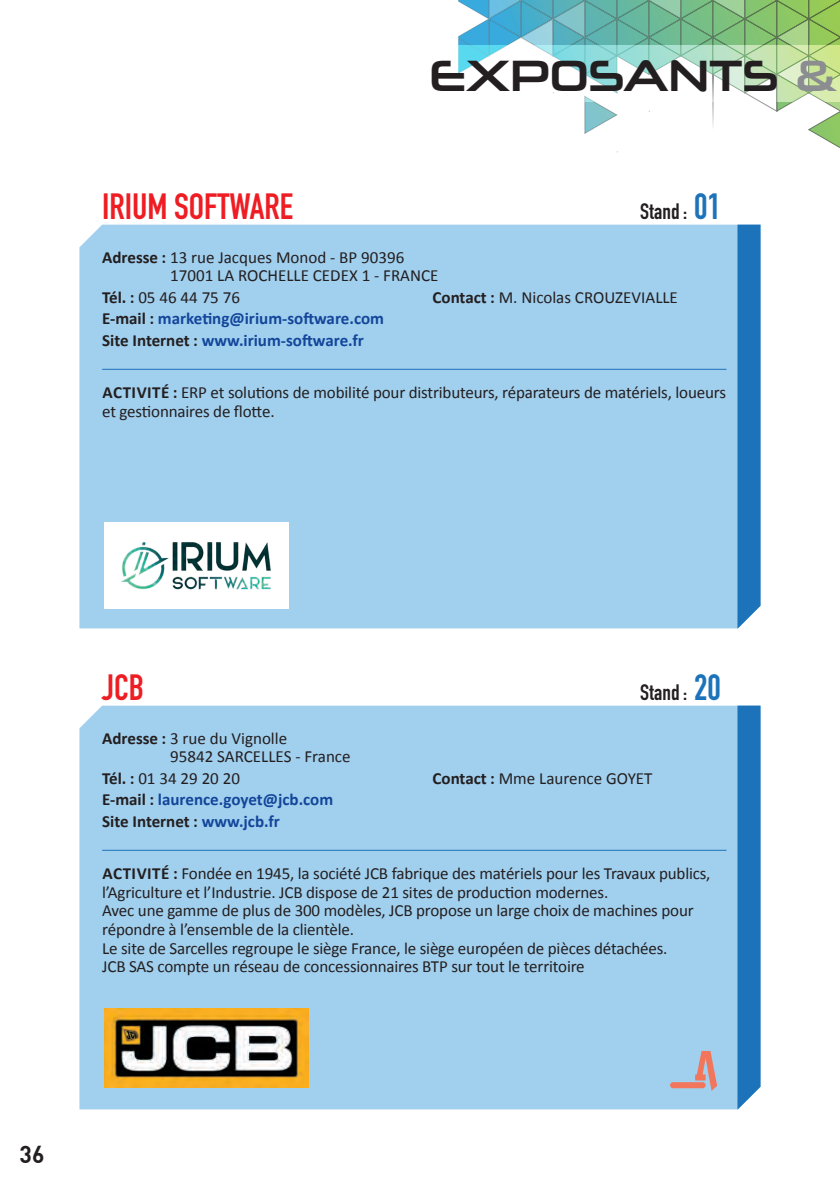
<style>
.page{position:relative;width:840px;height:1191px;background:#fff}
.page>*{position:absolute;margin:0;border:0;box-sizing:border-box;transform-origin:0 0}
.t1{font:44px "Neuropolitical Rg";color:#231f20}
.t2{font:700 36px "DIN Condensed";color:#ee1d23}
.t3{font:700 24px "DI Nbek";color:#231f20;scale:.95 1}
.t4{font:700 22px "DIN Condensed";letter-spacing:.01em;color:#231f20}
.t5{font:17px/18.6px "Calibri";letter-spacing:-.01em;color:#231f20}
.t6{font:700 17px/21.4px "Calibri";color:#13469a}
.s1{color:#8b8d90}
.s2{font-size:36px;color:#1d73ba}
.s3{font-weight:700}
.s4{color:#231f20}
</style>
<div class="page">
<svg style="left:458px;top:0;width:382px;height:152px"></svg>
<svg style="left:712px;top:102px;width:1px;height:28px"></svg>
<svg style="left:458px;top:45px;width:381px;height:57px"></svg>
<div style="left:79px;top:225px;width:658px;height:403px;background:#a1cfee"></div>
<div style="left:737px;top:225px;width:23px;height:403px;background:#1d73ba"></div>
<hr style="left:102px;top:369px;width:624px;height:1px;background:#1d73ba">
<img style="left:104px;top:522px;width:185px;height:86px">
<div style="left:79px;top:705px;width:658px;height:404px;background:#a1cfee"></div>
<svg style="left:737px;top:705px;width:23px;height:404px"></svg>
<hr style="left:102px;top:849px;width:624px;height:1px;background:#1d73ba">
<img style="left:104px;top:1008px;width:204px;height:79px">
<svg style="left:694px;top:1051px;width:22px;height:39px"></svg>
<div style="left:669px;top:1082px;width:36px;height:6px;background:#f2765b;border-radius:3px"></div>
<h1 class="t1" style="left:429px;top:48px;width:408px">EXPOSANTS <span class="s1">&amp;</span></h1>
<h2 class="t2" style="left:102px;top:183px;width:192px">IRIUM SOFTWARE</h2>
<p class="t4" style="left:640px;top:197px;width:82px">Stand: <span class="s2">01</span></p>
<p class="t5" style="left:170px;top:248px;width:269px;text-indent:-68px"><span class="s3">Adresse :</span> 13 rue Jacques Monod - BP 90396<br>17001 LA ROCHELLE CEDEX 1 - FRANCE</p>
<p class="t5" style="left:102px;top:288px;width:139px"><span class="s3">Tél. :</span> 05 46 44 75 76</p>
<p class="t5" style="left:432px;top:288px;width:247px"><span class="s3">Contact :</span> M. Nicolas CROUZEVIALLE</p>
<p class="t6" style="left:102px;top:308px;width:283px"><span class="s4">E-mail :</span> marketing@irium-software.com<br><span class="s4">Site Internet :</span> www.irium-software.fr</p>
<p class="t5" style="left:102px;top:383px;width:625px"><span class="s3">ACTIVITÉ :</span> ERP et solutions de mobilité pour distributeurs, réparateurs de matériels, loueurs et gestionnaires de flotte.</p>
<h2 class="t2" style="left:102px;top:663px;width:43px">JCB</h2>
<p class="t4" style="left:640px;top:678px;width:82px">Stand: <span class="s2">20</span></p>
<p class="t5" style="left:170px;top:728px;width:182px;text-indent:-68px"><span class="s3">Adresse :</span> 3 rue du Vignolle<br>95842 SARCELLES - France</p>
<p class="t5" style="left:102px;top:768px;width:139px"><span class="s3">Tél. :</span> 01 34 29 20 20</p>
<p class="t5" style="left:432px;top:768px;width:221px"><span class="s3">Contact :</span> Mme Laurence GOYET</p>
<p class="t6" style="left:102px;top:788px;width:232px"><span class="s4">E-mail :</span> laurence.goyet@jcb.com<br><span class="s4">Site Internet :</span> www.jcb.fr</p>
<p class="t5" style="left:102px;top:864px;width:609px"><span class="s3">ACTIVITÉ :</span> Fondée en 1945, la société JCB fabrique des matériels pour les Travaux publics, l’Agriculture et l’Industrie. JCB dispose de 21 sites de production modernes.<br>Avec une gamme de plus de 300 modèles, JCB propose un large choix de machines pour répondre à l’ensemble de la clientèle.<br>Le site de Sarcelles regroupe le siège France, le siège européen de pièces détachées.<br>JCB SAS compte un réseau de concessionnaires BTP sur tout le territoire</p>
<h3 class="t3" style="left:20px;top:1138px;width:28px">36</h3>
</div>
